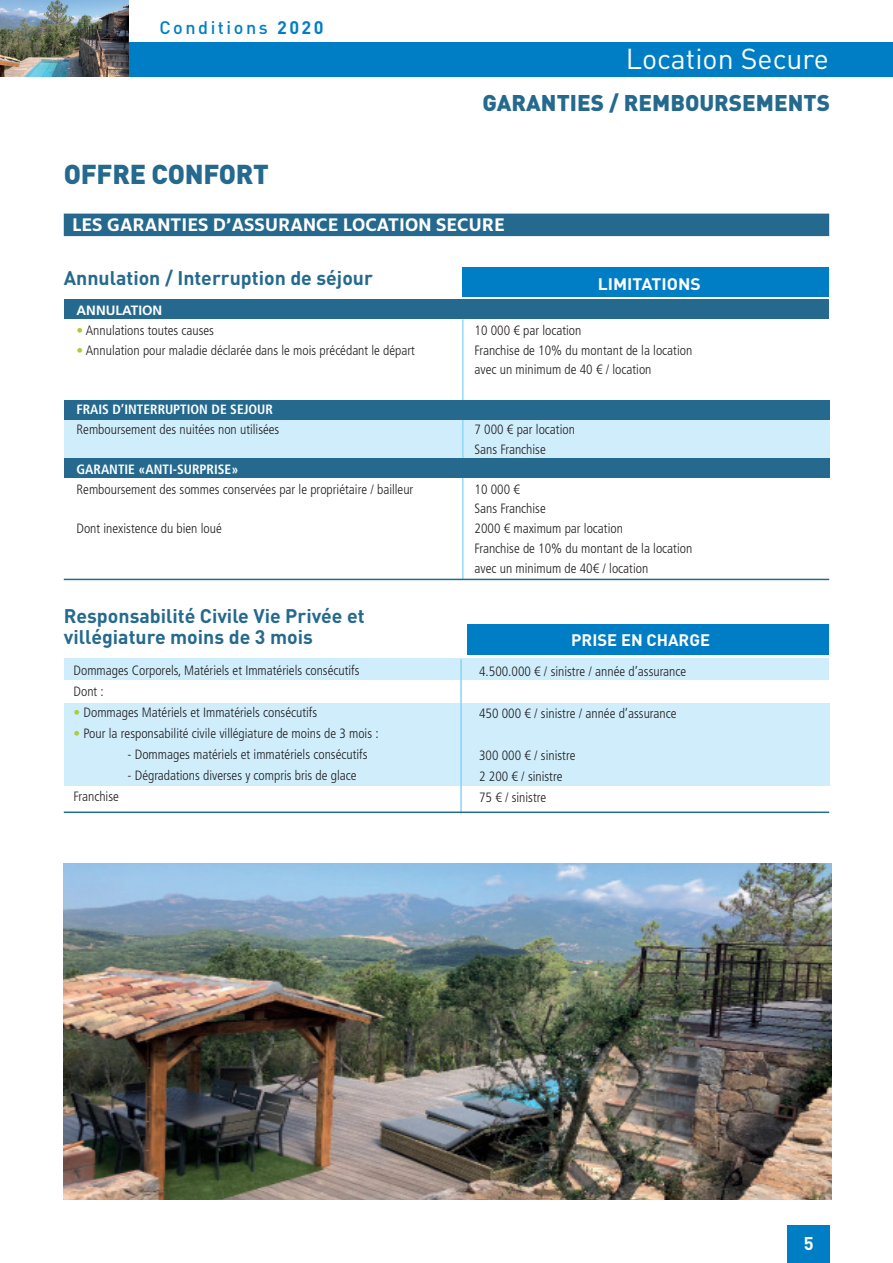
<style>
.page{position:relative;width:893px;height:1263px;background:#fff}
.page>*{position:absolute;margin:0;border:0;box-sizing:border-box;transform-origin:0 0}
.t1{font:28.5px "DIN";color:#fff}
.Texte1{font:900 27px "DIN";letter-spacing:-.01em;color:#256a8e}
.t2{font:900 22.5px "DIN";color:#256a8e}
.Titre0_CG{font:700 19.5px "DIN";color:#256a8e}
.t3{font:700 18.15px "DIN";color:#fff}
.Titre1cg{font:700 18px "Monitor";color:#fff}
.t4{font:500 18px "DIN";letter-spacing:.14em;color:#007ec5}
.t5{font:700 16.5px "DIN";color:#fff}
.t6{font:700 16.5px "DIN";color:#fff;scale:1.06 1}
.Texte1cg{font:300 condensed 13.5px "Frutiger LT Std";color:#231f20}
.Texte1_CG{font:300 condensed 13.5px "Frutiger LT Std";color:#231f20}
.Texte1cg-2{font:700 condensed 13.5px "Frutiger LT Std";color:#fff}
.Texte1cg-3{font:700 13.5px "Frutiger LT Std";color:#fff}
.s1{font-weight:700}
.s2{color:#a6ce3d}
</style>
<div class="page">
<img style="left:64px;top:863px;width:768px;height:336px">
<div style="left:64px;top:214px;width:765px;height:22px;background:#256a8e"></div>
<div style="left:64px;top:419px;width:765px;height:19px;background:#cfedfb"></div>
<div style="left:65px;top:299px;width:764px;height:20px;background:#256a8e"></div>
<div style="left:64px;top:438px;width:765px;height:20px;background:#cfedfb"></div>
<hr style="left:462px;top:319px;width:1px;height:260px;background:#85d5f7">
<div style="left:64px;top:400px;width:765px;height:20px;background:#256a8e"></div>
<div style="left:64px;top:458px;width:765px;height:20px;background:#256a8e"></div>
<div style="left:462px;top:268px;width:367px;height:29px;background:#007ec5"></div>
<div style="left:64px;top:703px;width:765px;height:83px;background:#cfedfb"></div>
<div style="left:468px;top:624px;width:361px;height:31px;background:#007ec5"></div>
<div style="left:65px;top:658px;width:764px;height:21px;background:#cfedfb"></div>
<hr style="left:460px;top:659px;width:2px;height:154px;background:#85d5f7">
<hr style="left:64px;top:579px;width:765px;height:1px;background:#256a8e">
<hr style="left:64px;top:811px;width:765px;height:2px;background:#256a8e">
<div style="left:0;top:43px;width:893px;height:34px;background:#007ec5"></div>
<div style="left:787px;top:1225px;width:42px;height:38px;background:#007ec5"></div>
<img style="left:0;top:0;width:128px;height:77px">
<h3 class="t4" style="left:159px;top:16px;width:166px">Conditions <span class="s1">2020</span></h3>
<p class="Texte1" style="left:64px;top:156px;width:207px">OFFRE CONFORT</p>
<h1 class="t1" style="left:626px;top:41px;width:204px">Location Secure</h1>
<p class="t2" style="left:483px;top:88px;width:349px">GARANTIES / REMBOURSEMENTS</p>
<p class="Titre1cg" style="left:72px;top:214px;width:434px">LES GARANTIES D’ASSURANCE LOCATION SECURE</p>
<p class="Titre0_CG" style="left:64px;top:265px;width:311px">Annulation / Interruption de séjour</p>
<p class="t6" style="left:598px;top:273px;width:99px">LIMITATIONS</p>
<p class="Texte1cg-3" style="left:77px;top:302px;width:87px">ANNULATION</p>
<p class="Texte1cg" style="left:77px;top:322px;width:139px"><span class="s2">•</span> Annulations toutes causes</p>
<p class="Texte1cg" style="left:77px;top:342px;width:340px"><span class="s2">•</span> Annulation pour maladie déclarée dans le mois précédant le départ</p>
<p class="Texte1cg-2" style="left:77px;top:401px;width:198px">FRAIS D’INTERRUPTION DE SEJOUR</p>
<p class="Texte1cg" style="left:77px;top:422px;width:204px">Remboursement des nuitées non utilisées</p>
<p class="Texte1cg-2" style="left:77px;top:461px;width:163px">GARANTIE «ANTI-SURPRISE»</p>
<p class="Texte1cg" style="left:77px;top:481px;width:338px">Remboursement des sommes conservées par le propriétaire / bailleur</p>
<p class="Texte1cg" style="left:77px;top:521px;width:147px">Dont inexistence du bien loué</p>
<p class="Titre0_CG" style="left:64px;top:603px;width:302px">Responsabilité Civile Vie Privée et</p>
<p class="Titre0_CG" style="left:64px;top:624px;width:251px">villégiature moins de 3 mois</p>
<p class="Texte1_CG" style="left:74px;top:662px;width:287px">Dommages Corporels, Matériels et Immatériels consécutifs</p>
<p class="Texte1_CG" style="left:74px;top:683px;width:32px">Dont :</p>
<p class="Texte1_CG" style="left:74px;top:704px;width:245px"><span class="s2">•</span> Dommages Matériels et Immatériels consécutifs</p>
<p class="Texte1_CG" style="left:74px;top:725px;width:307px"><span class="s2">•</span> Pour la responsabilité civile villégiature de moins de 3 mois :</p>
<p class="Texte1_CG" style="left:128px;top:746px;width:241px">- Dommages matériels et immatériels consécutifs</p>
<p class="Texte1_CG" style="left:128px;top:767px;width:231px">- Dégradations diverses y compris bris de glace</p>
<p class="Texte1_CG" style="left:74px;top:788px;width:47px">Franchise</p>
<p class="Texte1cg" style="left:475px;top:322px;width:108px">10 000 € par location</p>
<p class="Texte1cg" style="left:475px;top:342px;width:219px">Franchise de 10% du montant de la location</p>
<p class="Texte1cg" style="left:475px;top:362px;width:178px">avec un minimum de 40 € / location</p>
<p class="Texte1cg" style="left:475px;top:422px;width:102px">7 000 € par location</p>
<p class="Texte1cg" style="left:475px;top:441px;width:73px">Sans Franchise</p>
<p class="Texte1cg" style="left:475px;top:481px;width:47px">10 000 €</p>
<p class="Texte1cg" style="left:475px;top:501px;width:73px">Sans Franchise</p>
<p class="Texte1cg" style="left:475px;top:521px;width:150px">2000 € maximum par location</p>
<p class="Texte1cg" style="left:475px;top:541px;width:219px">Franchise de 10% du montant de la location</p>
<p class="Texte1cg" style="left:475px;top:561px;width:175px">avec un minimum de 40€ / location</p>
<p class="t5" style="left:571px;top:629px;width:140px">PRISE EN CHARGE</p>
<p class="Texte1_CG" style="left:479px;top:663px;width:209px">4.500.000 € / sinistre / année d’assurance</p>
<p class="Texte1_CG" style="left:479px;top:705px;width:199px">450 000 € / sinistre / année d’assurance</p>
<p class="Texte1_CG" style="left:479px;top:747px;width:98px">300 000 € / sinistre</p>
<p class="Texte1_CG" style="left:479px;top:768px;width:85px">2 200 € / sinistre</p>
<p class="Texte1_CG" style="left:479px;top:789px;width:69px">75 € / sinistre</p>
<h3 class="t3" style="left:804px;top:1231px;width:11px">5</h3>
</div>
